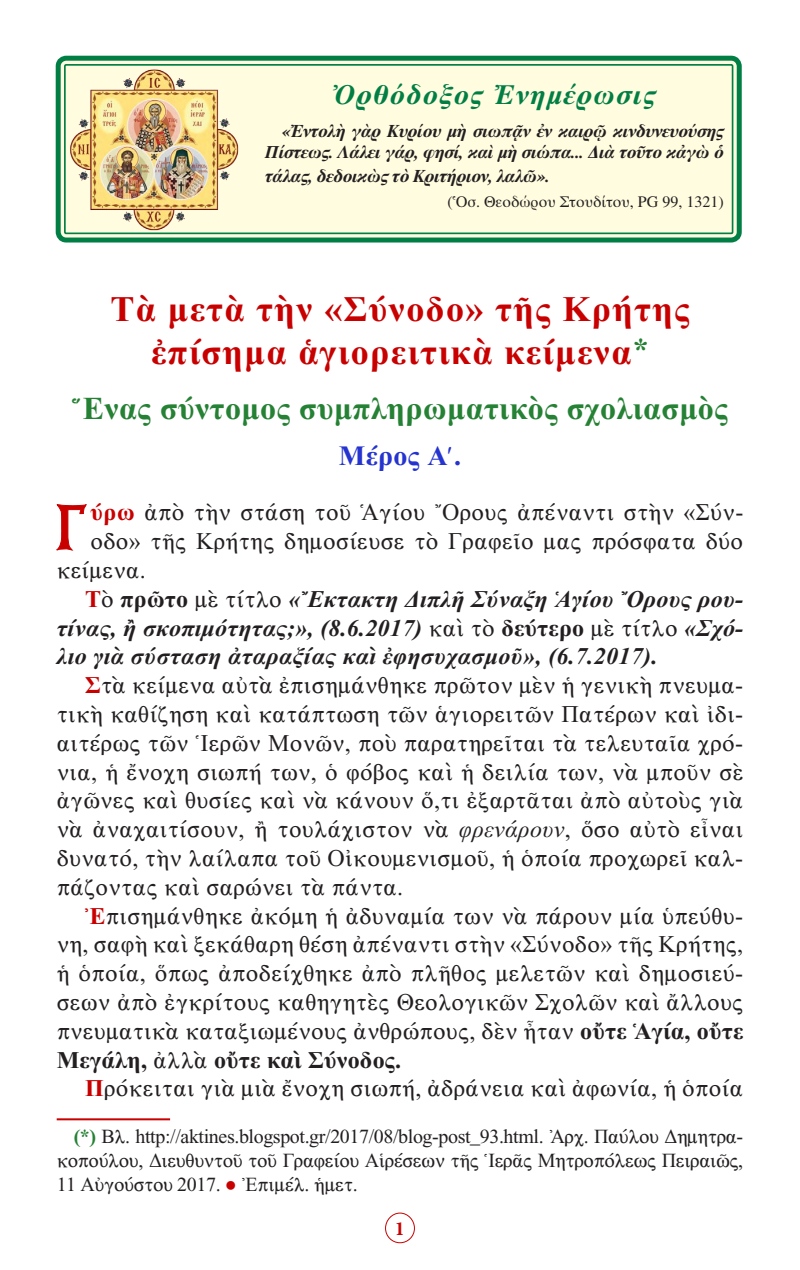
<style>
.page{position:relative;width:800px;height:1270px;background:#fff}
.page>*{position:absolute;margin:0;border:0;box-sizing:border-box;transform-origin:0 0}
.t1{font:65px "BYZIMAK";color:#c80000}
.t2{font:36px/43.2px "CTOS New Times Bold Test 1";letter-spacing:.04em;color:#c80000;text-align:center}
.t3{font:32px "CTOS New Times Bold Test 1";letter-spacing:.015em;color:#258134}
.t4{font:italic 700 28px "CTOS Times Pro";letter-spacing:.05em;color:#007e44}
.t5{font:28px "CTOS New Times Bold Test 1";letter-spacing:.015em;color:#2534d0}
.t6{font:24px/28.8px "CTOS New Times Roman Test 1";letter-spacing:.015em;color:#231f20;text-align:justify}
.t7{font:24px/28.8px "CTOS New Times Bold Italic Test 1";letter-spacing:.015em;color:#231f20;text-align:justify}
.t8{font:20px/24px "CTOS New Times Roman Test 1";letter-spacing:-.02em;color:#231f20;text-align:justify}
.t9{font:700 20px "Minion Pro";color:#c80000}
.t10{font:italic 700 18px/21.6px "CTOS Times Pro";letter-spacing:-.02em;color:#231f20;text-align:right}
.t11{font:16px "CTOS Times Pro";color:#231f20}
.s1{font-size:32px;color:#258134}
.s2{font-family:"CTOS New Times Bold Test 1";color:#c80000}
.s3{font-family:"CTOS New Times Roman Test 1"}
.s4{font-family:"CTOS New Times Bold Test 1"}
.s5{font-family:"CTOS New Times Italic Test 1"}
.s6{font-family:"CTOS New Times Bold Test 1";color:#258134}
.s7{font-family:"Palatino Linotype";color:#c80000}
</style>
<div class="page">
<div style="left:385px;top:1213px;width:30px;height:30px;border:1px solid #c80000;border-radius:50%"></div>
<svg style="left:56px;top:504px;width:31px;height:47px"></svg>
<div style="left:61px;top:61px;width:676px;height:177px;background:#fffce0;border-radius:6px"></div>
<div style="left:56px;top:56px;width:686px;height:187px;border:5px solid #007e44;border-radius:8px"></div>
<div style="left:64px;top:64px;width:669px;height:170px;border:2px solid #007e44;border-radius:2px"></div>
<img style="left:70px;top:69px;width:169px;height:162px">
<hr style="left:57px;top:1118px;width:113px;height:2px;background:#c80000">
<p class="t4" style="left:333px;top:78px;width:324px">Ὀρθόδοξος Ἐνημέρωσις</p>
<p class="t10" style="left:265px;top:120px;width:460px">«Ἐντολὴ γὰρ Κυρίου μὴ σιωπᾷν ἐν καιρῷ κινδυνευούσης<br>Πίστεως. Λάλει γάρ, φησί, καὶ μὴ σιώπα... Διὰ τοῦτο κἀγὼ ὁ</p>
<p class="t10" style="left:265px;top:165px;width:286px">τάλας, δεδοικὼς τὸ Κριτήριον, λαλῶ».</p>
<p class="t11" style="left:447px;top:193px;width:278px">(Ὁσ. Θεοδώρου Στουδίτου, PG 99, 1321)</p>
<p class="t2" style="left:110px;top:287px;width:581px">Τὰ μετὰ τὴν «Σύνοδο» τῆς Κρήτης ἐπίσημα ἁγιορειτικὰ κείμενα<span class="s1">*</span></p>
<p class="t3" style="left:72px;top:391px;width:657px">Ἕνας σύντομος συμπληρωματικὸς σχολιασμὸς</p>
<p class="t5" style="left:339px;top:440px;width:124px">Μέρος Α΄.</p>
<p class="t1" style="left:56px;top:488px;width:34px">Γ</p>
<p class="t6" style="left:90px;top:498px;width:654px"><span class="s2">ύρω</span> ἀπὸ τὴν στάση τοῦ Ἁγίου Ὄρους ἀπέναντι στὴν «Σύν-</p>
<p class="t6" style="left:90px;top:527px;width:654px">οδο» τῆς Κρήτης δημοσίευσε τὸ Γραφεῖο μας πρόσφατα δύο</p>
<p class="t6" style="left:57px;top:556px;width:90px">κείμενα.</p>
<p class="t7" style="left:57px;top:584px;width:688px;text-indent:28px"><span class="s2">Τ</span><span class="s3">ὸ</span> <span class="s4">πρῶτο</span> <span class="s3">μὲ τίτλο</span> «Ἔκτακτη Διπλῆ Σύναξη Ἁγίου Ὄρους ρου&shy;τίνας, ἢ σκοπιμότητας;», (8.6.2017) <span class="s3">καὶ τὸ</span> <span class="s4">δεύτερο</span> <span class="s3">μὲ τίτλο</span> «Σχό&shy;λιο γιὰ σύσταση ἀταραξίας καὶ ἐφησυχασμοῦ», (6.7.2017).</p>
<p class="t6" style="left:57px;top:671px;width:688px;text-indent:28px"><span class="s2">Σ</span>τὰ κείμενα αὐτὰ ἐπισημάνθηκε πρῶτον μὲν ἡ γενικὴ πνευμα&shy;τικὴ καθίζηση καὶ κατάπτωση τῶν ἁγιορειτῶν Πατέρων καὶ ἰδι&shy;αιτέρως τῶν Ἱερῶν Μονῶν, ποὺ παρατηρεῖται τὰ τελευταῖα χρό&shy;νια, ἡ ἔνοχη σιωπή των, ὁ φόβος καὶ ἡ δειλία των, νὰ μποῦν σὲ ἀγῶνες καὶ θυσίες καὶ νὰ κάνουν ὅ,τι ἐξαρτᾶται ἀπὸ αὐτοὺς γιὰ νὰ ἀναχαιτίσουν, ἢ τουλάχιστον νὰ <span class="s5">φρενάρουν</span>, ὅσο αὐτὸ εἶναι δυνατό, τὴν λαίλαπα τοῦ Οἰκουμενισμοῦ, ἡ ὁποία προχωρεῖ καλ&shy;πάζοντας καὶ σαρώνει τὰ πάντα.</p>
<p class="t6" style="left:57px;top:901px;width:688px;text-indent:28px"><span class="s2">Ἐ</span>πισημάνθηκε ἀκόμη ἡ ἀδυναμία των νὰ πάρουν μία ὑπεύθυ&shy;νη, σαφὴ καὶ ξεκάθαρη θέση ἀπέναντι στὴν «Σύνοδο» τῆς Κρήτης, ἡ ὁποία, ὅπως ἀποδείχθηκε ἀπὸ πλῆθος μελετῶν καὶ δημοσιεύ&shy;σεων ἀπὸ ἐγκρίτους καθηγητὲς Θεολογικῶν Σχολῶν καὶ ἄλλους πνευματικὰ καταξιωμένους ἀνθρώπους, δὲν ἦταν <span class="s4">οὔτε Ἁγία, οὔτε Μεγάλη,</span> ἀλλὰ <span class="s4">οὔτε καὶ Σύνοδος.</span></p>
<p class="t6" style="left:85px;top:1074px;width:660px"><span class="s2">Π</span>ρόκειται γιὰ μιὰ ἔνοχη σιωπή, ἀδράνεια καὶ ἀφωνία, ἡ ὁποία</p>
<p class="t8" style="left:57px;top:1125px;width:688px;text-indent:17px"><span class="s6">(*)</span> Βλ. http://aktines.blogspot.gr/2017/08/blog-post_93.html. Ἀρχ. Παύλου Δημητρα&shy;κοπούλου, Διευθυντοῦ τοῦ Γραφείου Αἱρέσεων τῆς Ἱερᾶς Μητροπόλεως Πειραιῶς, 11 Αὐγούστου 2017. <span class="s7">●</span> Ἐπιμέλ. ἡμετ.</p>
<p class="t9" style="left:395px;top:1214px;width:11px">1</p>
</div>
